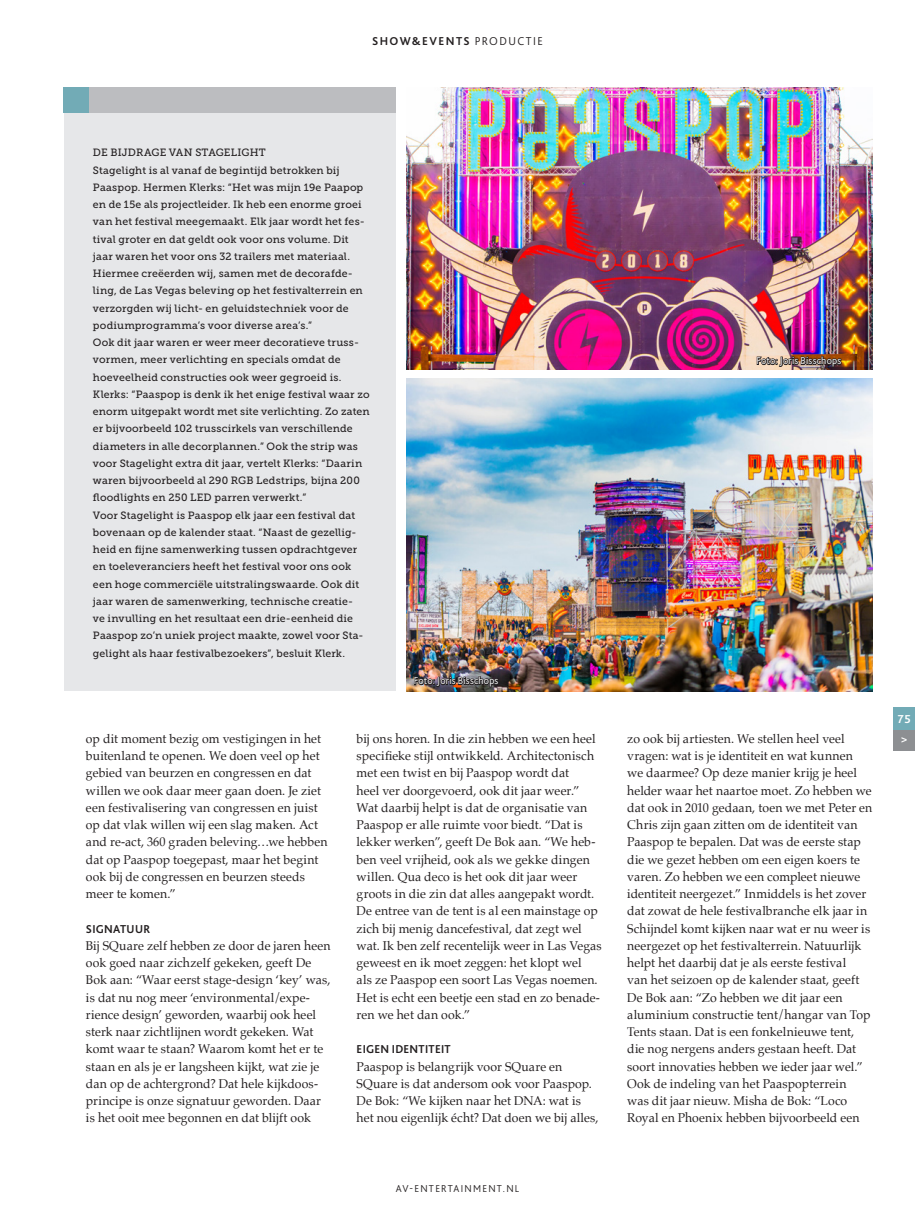
<style>
.page{position:relative;width:915px;height:1212px;background:#fff}
.page>*{position:absolute;margin:0;border:0;box-sizing:border-box;transform-origin:0 0}
.t1{font:12.75px/17.2px "Palatino";letter-spacing:.005em;color:#231f20;scale:.96 1}
.t2{font:700 12px "Bliss 2";letter-spacing:.025em;color:#231f20;scale:.96 1}
.t3{font:700 12px "Bliss 2";letter-spacing:.12em;color:#231f20}
.t4{font:700 12px "Bliss 2";color:#fff}
.t5{font:10.5px/17.2px "Museo Slab 500";letter-spacing:.015em;color:#231f20}
.t6{font:300 10.5px "Bliss 2";letter-spacing:.02em;color:#fff}
.t7{font:300 10.5px "Bliss 2";letter-spacing:.125em;color:#231f20}
.s1{font-weight:300}
</style>
<div class="page">
<div style="left:893px;top:728px;width:21px;height:22px;background:#8d8f92"></div>
<div style="left:893px;top:707px;width:21px;height:22px;background:#72abb6"></div>
<div style="left:64px;top:89px;width:331px;height:602px;background:#e6e7e9"></div>
<div style="left:64px;top:87px;width:331px;height:25px;background:#bcbdc0"></div>
<div style="left:64px;top:87px;width:25px;height:25px;background:#72abb6"></div>
<img style="left:406px;top:87px;width:466px;height:283px">
<img style="left:406px;top:378px;width:466px;height:313px">
<svg style="left:755px;top:355px;width:87px;height:13px"></svg>
<svg style="left:413px;top:675px;width:86px;height:13px"></svg>
<p class="t3" style="left:372px;top:33px;width:172px">SHOW&amp;EVENTS <span class="s1">PRODUCTIE</span></p>
<p class="t5" style="left:93px;top:144px;width:278px">DE BIJDRAGE VAN STAGELIGHT<br>Stagelight is al vanaf de begintijd betrokken bij Paaspop. Hermen Klerks: “Het was mijn 19e Paapop en de 15e als projectleider. Ik heb een enorme groei van het festival meegemaakt. Elk jaar wordt het fes&shy;tival groter en dat geldt ook voor ons volume. Dit jaar waren het voor ons 32 trailers met materiaal.<br>Hiermee creëerden wij, samen met de decorafde&shy;ling, de Las Vegas beleving op het festivalterrein en verzorgden wij licht- en geluidstechniek voor de podiumprogramma’s voor diverse area’s.”<br>Ook dit jaar waren er weer meer decoratieve truss&shy;vormen, meer verlichting en specials omdat de hoeveelheid constructies ook weer gegroeid is.<br>Klerks: “Paaspop is denk ik het enige festival waar zo enorm uitgepakt wordt met site verlichting. Zo zaten er bijvoorbeeld 102 trusscirkels van verschillende diameters in alle decorplannen.” Ook the strip was voor Stagelight extra dit jaar, vertelt Klerks: “Daarin waren bijvoorbeeld al 290 RGB Ledstrips, bijna 200 floodlights en 250 LED parren verwerkt.”<br>Voor Stagelight is Paaspop elk jaar een festival dat bovenaan op de kalender staat. “Naast de gezellig&shy;heid en fijne samenwerking tussen opdrachtgever en toeleveranciers heeft het festival voor ons ook een hoge commerciële uitstralingswaarde. Ook dit jaar waren de samenwerking, technische creatie-<br>ve invulling en het resultaat een drie-eenheid die Paaspop zo’n uniek project maakte, zowel voor Sta&shy;gelight als haar festivalbezoekers”, besluit Klerk.</p>
<p class="t6" style="left:414px;top:674px;width:86px">Foto: Joris Bisschops</p>
<p class="t6" style="left:756px;top:354px;width:86px">Foto: Joris Bisschops</p>
<p class="t4" style="left:897px;top:711px;width:15px">75</p>
<p class="t1" style="left:356px;top:730px;width:257px">bij ons horen. In die zin hebben we een heel specifieke stijl ontwikkeld. Architectonisch met een twist en bij Paaspop wordt dat<br>heel ver doorgevoerd, ook dit jaar weer.” Wat daarbij helpt is dat de organisatie van Paaspop er alle ruimte voor biedt. “Dat is lekker werken”, geeft De Bok aan. “We heb&shy;ben veel vrijheid, ook als we gekke dingen willen. Qua deco is het ook dit jaar weer groots in die zin dat alles aangepakt wordt.<br>De entree van de tent is al een mainstage op zich bij menig dancefestival, dat zegt wel wat. Ik ben zelf recentelijk weer in Las Vegas geweest en ik moet zeggen: het klopt wel<br>als ze Paaspop een soort Las Vegas noemen.<br>Het is echt een beetje een stad en zo benade&shy;ren we het dan ook.”</p>
<p class="t2" style="left:356px;top:1042px;width:99px">EIGEN IDENTITEIT</p>
<p class="t1" style="left:356px;top:1057px;width:253px">Paaspop is belangrijk voor SQuare en SQuare is dat andersom ook voor Paaspop.<br>De Bok: “We kijken naar het DNA: wat is het nou eigenlijk écht? Dat doen we bij alles,</p>
<p class="t1" style="left:627px;top:730px;width:257px">zo ook bij artiesten. We stellen heel veel vragen: wat is je identiteit en wat kunnen<br>we daarmee? Op deze manier krijg je heel helder waar het naartoe moet. Zo hebben we dat ook in 2010 gedaan, toen we met Peter en Chris zijn gaan zitten om de identiteit van Paaspop te bepalen. Dat was de eerste stap die we gezet hebben om een eigen koers te varen. Zo hebben we een compleet nieuwe identiteit neergezet.” Inmiddels is het zover dat zowat de hele festivalbranche elk jaar in Schijndel komt kijken naar wat er nu weer is neergezet op het festivalterrein. Natuurlijk helpt het daarbij dat je als eerste festival<br>van het seizoen op de kalender staat, geeft De Bok aan: “Zo hebben we dit jaar een aluminium constructie tent/hangar van Top Tents staan. Dat is een fonkelnieuwe tent, die nog nergens anders gestaan heeft. Dat soort innovaties hebben we ieder jaar wel.” Ook de indeling van het Paaspopterrein<br>was dit jaar nieuw. Misha de Bok: “Loco Royal en Phoenix hebben bijvoorbeeld een</p>
<p class="t1" style="left:86px;top:730px;width:246px">op dit moment bezig om vestigingen in het</p>
<p class="t4" style="left:900px;top:732px;width:8px">&gt;</p>
<p class="t1" style="left:86px;top:747px;width:253px">buitenland te openen. We doen veel op het gebied van beurzen en congressen en dat willen we ook daar meer gaan doen. Je ziet een festivalisering van congressen en juist op dat vlak willen wij een slag maken. Act and re-act, 360 graden beleving…we hebben dat op Paaspop toegepast, maar het begint ook bij de congressen en beurzen steeds meer te komen.”</p>
<p class="t2" style="left:86px;top:921px;width:68px">SIGNATUUR</p>
<p class="t1" style="left:86px;top:937px;width:256px">Bij SQuare zelf hebben ze door de jaren heen ook goed naar zichzelf gekeken, geeft De Bok aan: “Waar eerst stage-design ‘key’ was, is dat nu nog meer ‘environmental/expe&shy;rience design’ geworden, waarbij ook heel sterk naar zichtlijnen wordt gekeken. Wat komt waar te staan? Waarom komt het er te staan en als je er langsheen kijkt, wat zie je dan op de achtergrond? Dat hele kijkdoos&shy;principe is onze signatuur geworden. Daar is het ooit mee begonnen en dat blijft ook</p>
<p class="t7" style="left:395px;top:1182px;width:125px">AV-ENTERTAINMENT.NL</p>
</div>
